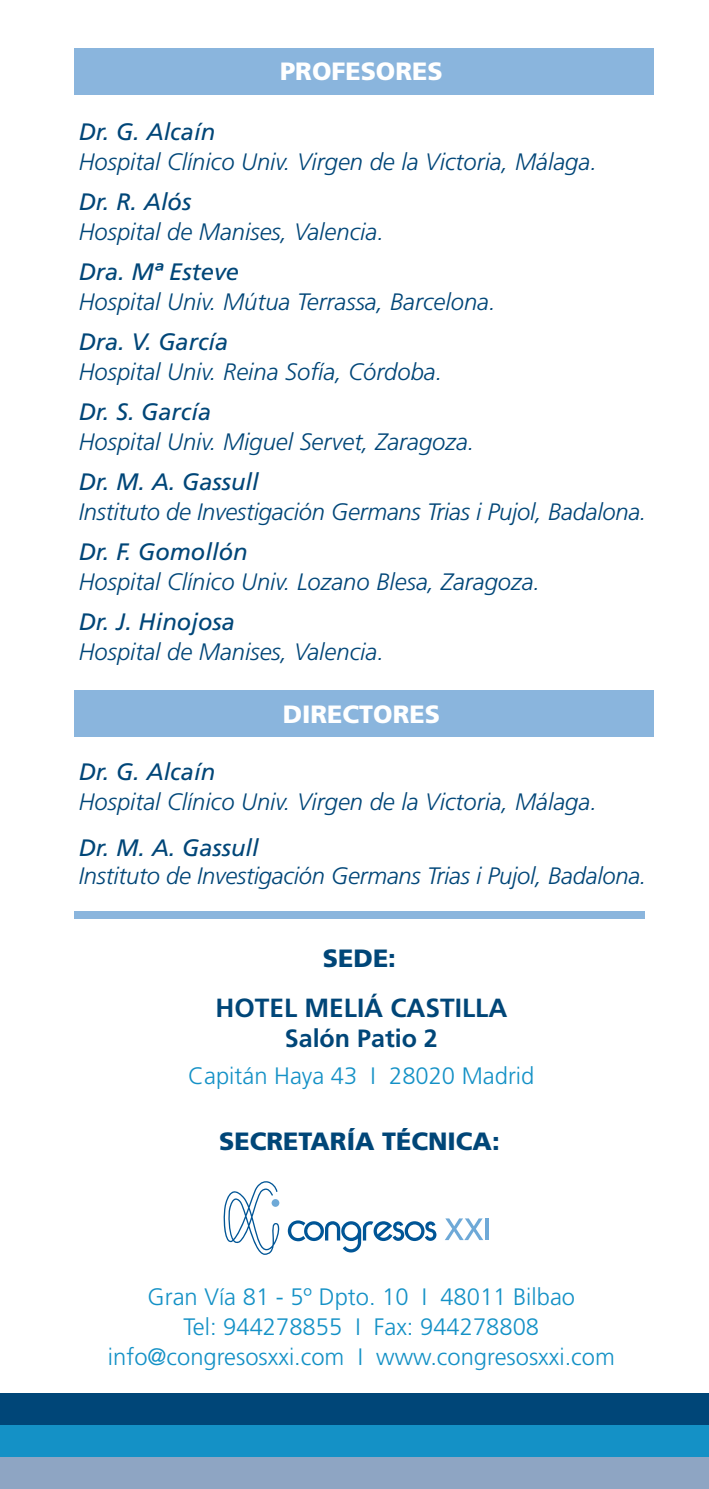
<style>
.page{position:relative;width:709px;height:1489px;background:#fff}
.page>*{position:absolute;margin:0;border:0;box-sizing:border-box;transform-origin:0 0}
.t1{font:700 26.25px "Frutiger LT Std";color:#004678}
.t2{font:900 25px "Frutiger LT Std";color:#004678}
.t3{font:900 25px "Frutiger LT Std";color:#fff}
.t4{font:700 25px "Frutiger LT Std";color:#004678}
.t5{font:italic 300 23.75px "Frutiger LT Std";color:#004678}
.t6{font:300 23.75px/30px "Frutiger LT Std";color:#1491c6;text-align:center}
.t7{font:italic 23.75px "Frutiger LT Std";color:#004678}
</style>
<div class="page">
<div style="left:74px;top:48px;width:579px;height:46px;background:#8ab5dd"></div>
<div style="left:74px;top:690px;width:579px;height:47px;background:#8ab5dd"></div>
<div style="left:74px;top:911px;width:570px;height:7px;background:#8ab5dd"></div>
<div style="left:0;top:1393px;width:708px;height:95px;background:#004678"></div>
<div style="left:0;top:1424px;width:708px;height:64px;background:#1491c6"></div>
<div style="left:0;top:1456px;width:708px;height:32px;background:#8ea5c3"></div>
<svg style="left:223px;top:1181px;width:57px;height:73px"></svg>
<svg style="left:271px;top:1198px;width:8px;height:8px"></svg>
<svg style="left:288px;top:1220px;width:148px;height:32px"></svg>
<svg style="left:445px;top:1218px;width:38px;height:21px"></svg>
<hr style="left:485px;top:1218px;width:4px;height:21px;background:#6ea9d7">
<p class="t3" style="left:280px;top:56px;width:164px">PROFESORES</p>
<p class="t7" style="left:79px;top:118px;width:138px">Dr. G. Alcaín</p>
<p class="t5" style="left:79px;top:148px;width:519px">Hospital Clínico Univ. Virgen de la Victoria, Málaga.</p>
<p class="t7" style="left:79px;top:188px;width:114px">Dr. R. Alós</p>
<p class="t5" style="left:79px;top:218px;width:306px">Hospital de Manises, Valencia.</p>
<p class="t7" style="left:79px;top:258px;width:162px">Dra. Mª Esteve</p>
<p class="t5" style="left:79px;top:288px;width:418px">Hospital Univ. Mútua Terrassa, Barcelona.</p>
<p class="t7" style="left:79px;top:328px;width:151px">Dra. V. García</p>
<p class="t5" style="left:79px;top:358px;width:365px">Hospital Univ. Reina Sofía, Córdoba.</p>
<p class="t7" style="left:79px;top:398px;width:134px">Dr. S. García</p>
<p class="t5" style="left:79px;top:428px;width:397px">Hospital Univ. Miguel Servet, Zaragoza.</p>
<p class="t7" style="left:79px;top:468px;width:181px">Dr. M. A. Gassull</p>
<p class="t5" style="left:79px;top:498px;width:569px">Instituto de Investigación Germans Trias i Pujol, Badalona.</p>
<p class="t7" style="left:79px;top:538px;width:170px">Dr. F. Gomollón</p>
<p class="t5" style="left:79px;top:568px;width:463px">Hospital Clínico Univ. Lozano Blesa, Zaragoza.</p>
<p class="t7" style="left:79px;top:608px;width:158px">Dr. J. Hinojosa</p>
<p class="t5" style="left:79px;top:638px;width:306px">Hospital de Manises, Valencia.</p>
<p class="t3" style="left:282px;top:698px;width:158px">DIRECTORES</p>
<p class="t7" style="left:79px;top:758px;width:138px">Dr. G. Alcaín</p>
<p class="t5" style="left:79px;top:788px;width:519px">Hospital Clínico Univ. Virgen de la Victoria, Málaga.</p>
<p class="t7" style="left:79px;top:833px;width:181px">Dr. M. A. Gassull</p>
<p class="t5" style="left:79px;top:861px;width:569px">Instituto de Investigación Germans Trias i Pujol, Badalona.</p>
<p class="t2" style="left:323px;top:942px;width:74px">SEDE:</p>
<p class="t1" style="left:215px;top:992px;width:293px">HOTEL MELIÁ CASTILLA</p>
<p class="t4" style="left:285px;top:1023px;width:154px">Salón Patio 2</p>
<p class="t6" style="left:188px;top:1061px;width:347px">Capitán Haya 43 I 28020 Madrid</p>
<p class="t2" style="left:219px;top:1126px;width:282px">SECRETARÍA TÉCNICA:</p>
<p class="t6" style="left:108px;top:1282px;width:508px">Gran Vía 81 - 5º Dpto. 10 I 48011 Bilbao<br>Tel: 944278855 I Fax: 944278808 info@congresosxxi.com I www.congresosxxi.com</p>
</div>
